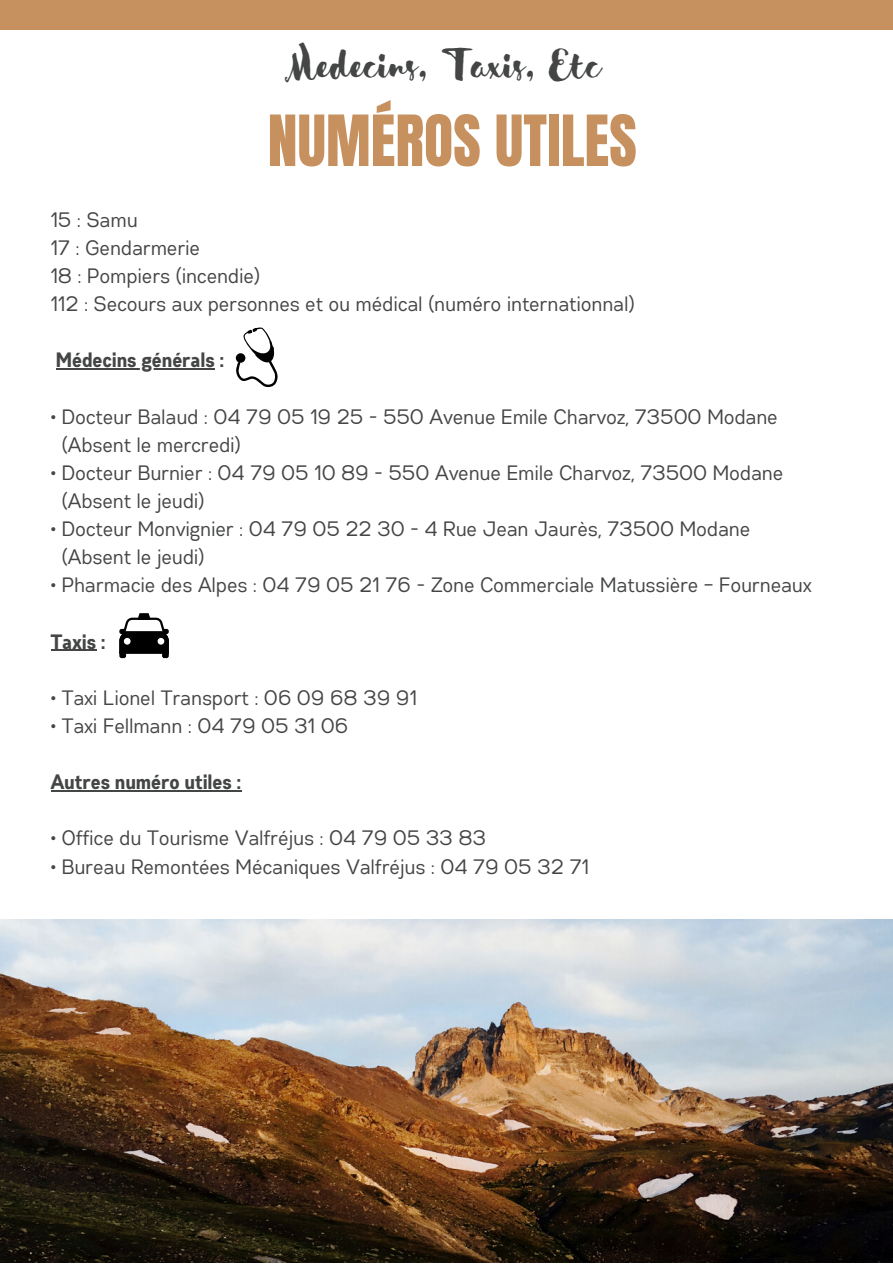
<style>
.page{position:relative;width:893px;height:1264px;background:#fff}
.page>*{position:absolute;margin:0;border:0;box-sizing:border-box;transform-origin:0 0}
.t1{font:60px "Anton";color:#c6915f}
.t2{font:48px "Sensa Brush Fill";color:#444645}
.t3{font:20.85px "Gabriel Sans Cond";letter-spacing:.01em;color:#444645}
.t4{font:700 20.85px "Gabriel Sans Cond";letter-spacing:.01em;color:#444645}
</style>
<div class="page">
<div style="left:0;top:0;width:892px;height:29px;background:#c6915f"></div>
<img style="left:0;top:919px;width:892px;height:343px">
<hr style="left:57px;top:368px;width:158px;height:2px;background:#444645">
<hr style="left:51px;top:649px;width:46px;height:2px;background:#444645">
<hr style="left:51px;top:790px;width:191px;height:1px;background:#444645">
<svg style="left:236px;top:327px;width:42px;height:60px"></svg>
<svg style="left:119px;top:613px;width:50px;height:45px"></svg>
<p class="t2" style="left:283px;top:35px;width:319px">Medecins, Taxis, Etc</p>
<p class="t1" style="left:267px;top:98px;width:370px">NUMÉROS UTILES</p>
<p class="t3" style="left:51px;top:210px;width:89px">15 : Samu</p>
<p class="t3" style="left:51px;top:238px;width:151px">17 : Gendarmerie</p>
<p class="t3" style="left:51px;top:266px;width:211px">18 : Pompiers (incendie)</p>
<p class="t3" style="left:51px;top:295px;width:585px">112 : Secours aux personnes et ou médical (numéro internationnal)</p>
<p class="t4" style="left:57px;top:351px;width:169px">Médecins générals :</p>
<p class="t3" style="left:51px;top:407px;width:728px">• Docteur Balaud : 04 79 05 19 25 - 550 Avenue Emile Charvoz, 73500 Modane</p>
<p class="t3" style="left:62px;top:435px;width:181px">(Absent le mercredi)</p>
<p class="t3" style="left:51px;top:463px;width:734px">• Docteur Burnier : 04 79 05 10 89 - 550 Avenue Emile Charvoz, 73500 Modane</p>
<p class="t3" style="left:62px;top:491px;width:144px">(Absent le jeudi)</p>
<p class="t3" style="left:51px;top:519px;width:701px">• Docteur Monvignier : 04 79 05 22 30 - 4 Rue Jean Jaurès, 73500 Modane</p>
<p class="t3" style="left:62px;top:548px;width:144px">(Absent le jeudi)</p>
<p class="t3" style="left:51px;top:576px;width:762px">• Pharmacie des Alpes : 04 79 05 21 76 - Zone Commerciale Matussière – Fourneaux</p>
<p class="t4" style="left:51px;top:632px;width:56px">Taxis :</p>
<p class="t3" style="left:51px;top:688px;width:368px">• Taxi Lionel Transport : 06 09 68 39 91</p>
<p class="t3" style="left:51px;top:716px;width:299px">• Taxi Fellmann : 04 79 05 31 06</p>
<p class="t4" style="left:51px;top:772px;width:192px">Autres numéro utiles :</p>
<p class="t3" style="left:51px;top:829px;width:437px">• Office du Tourisme Valfréjus : 04 79 05 33 83</p>
<p class="t3" style="left:51px;top:857px;width:540px">• Bureau Remontées Mécaniques Valfréjus : 04 79 05 32 71</p>
</div>
